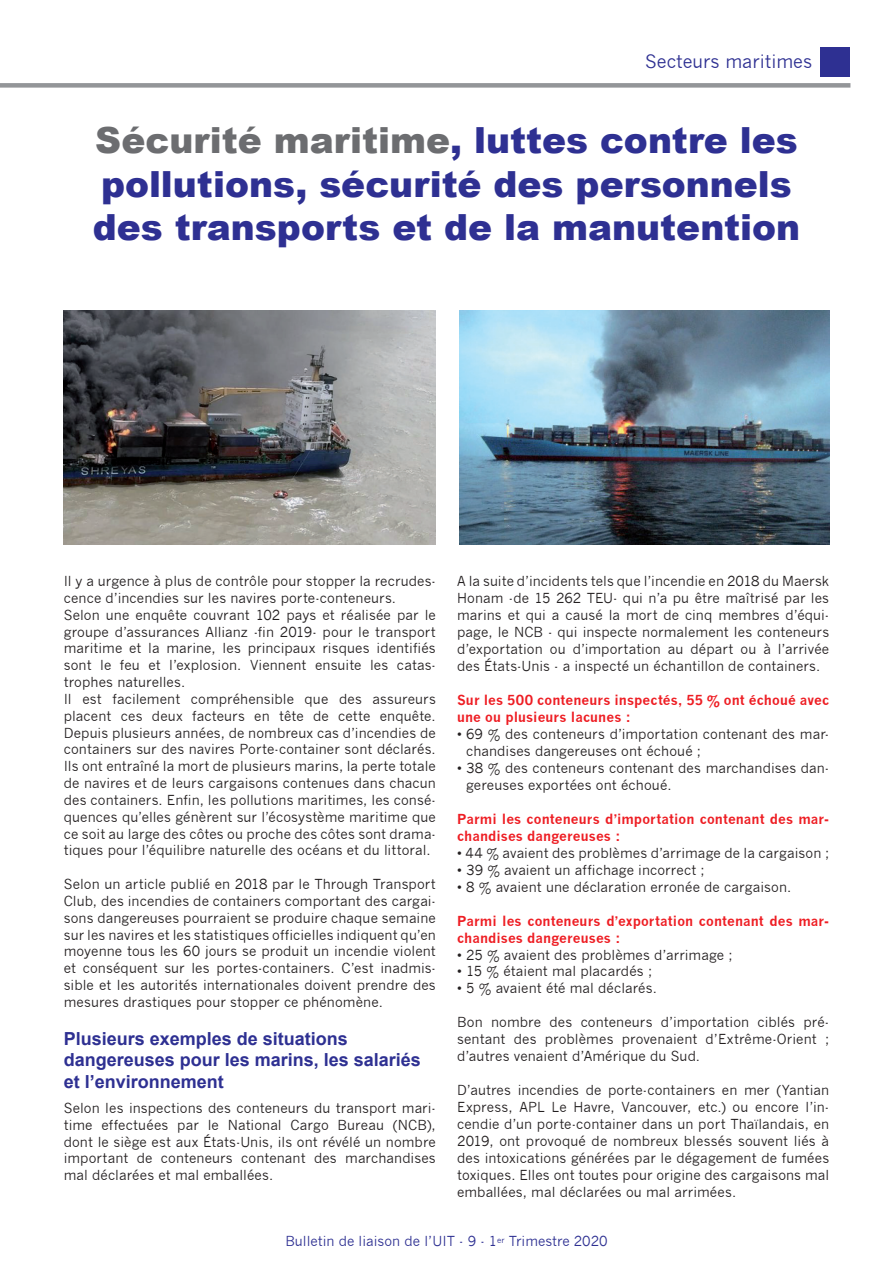
<style>
.page{position:relative;width:893px;height:1263px;background:#fff}
.page>*{position:absolute;margin:0;border:0;box-sizing:border-box;transform-origin:0 0}
.new_gothic_9{font:900 36px/43.2px "Arial";color:#2e3092}
.inter_titre{font:700 18px/21.3px "Arial";color:#2e3092}
.t1{font:18px "News Gothic";color:#2e3092}
.new_gothic_9-2{font:13.5px/16.8px "News Gothic";letter-spacing:.005em;color:#231f20;text-align:justify}
.new_gothic_9-3{font:700 13.5px/17px "News Gothic";letter-spacing:.005em;color:#ee1d23}
.t2{font:13.5px "News Gothic";color:#2e3092}
.s1{color:#6c6d70}
</style>
<div class="page">
<div style="left:820px;top:47px;width:30px;height:30px;background:#2e3092"></div>
<div style="left:0;top:83px;width:850px;height:5px;background:#939598"></div>
<img style="left:64px;top:310px;width:372px;height:234px">
<img style="left:459px;top:310px;width:370px;height:234px">
<p class="t1" style="left:645px;top:51px;width:168px">Secteurs maritimes</p>
<p class="new_gothic_9" style="left:93px;top:119px;width:709px"><span class="s1">Sécurité maritime</span>, luttes contre les pollutions, sécurité des personnels des transports et de la manutention</p>
<p class="new_gothic_9-2" style="left:64px;top:573px;width:374px">Il y a urgence à plus de contrôle pour stopper la recrudes&shy;cence d’incendies sur les navires porte-conteneurs.</p>
<p class="new_gothic_9-2" style="left:64px;top:607px;width:374px">Selon une enquête couvrant 102 pays et réalisée par le groupe d’assurances Allianz -fin 2019- pour le transport maritime et la marine, les principaux risques identifiés sont le feu et l’explosion. Viennent ensuite les catas&shy;trophes naturelles.</p>
<p class="new_gothic_9-2" style="left:64px;top:691px;width:374px">Il est facilement compréhensible que des assureurs placent ces deux facteurs en tête de cette enquête.<br>Depuis plusieurs années, de nombreux cas d’incendies de containers sur des navires Porte-container sont déclarés.<br>Ils ont entraîné la mort de plusieurs marins, la perte totale de navires et de leurs cargaisons contenues dans chacun des containers. Enfin, les pollutions maritimes, les consé&shy;quences qu’elles génèrent sur l’écosystème maritime que ce soit au large des côtes ou proche des côtes sont drama&shy;tiques pour l’équilibre naturelle des océans et du littoral.</p>
<p class="new_gothic_9-2" style="left:64px;top:876px;width:374px">Selon un article publié en 2018 par le Through Transport Club, des incendies de containers comportant des cargai&shy;sons dangereuses pourraient se produire chaque semaine sur les navires et les statistiques officielles indiquent qu’en moyenne tous les 60 jours se produit un incendie violent et conséquent sur les portes-containers. C’est inadmis&shy;sible et les autorités internationales doivent prendre des mesures drastiques pour stopper ce phénomène.</p>
<p class="inter_titre" style="left:64px;top:1028px;width:359px">Plusieurs exemples de situations dangereuses pour les marins, les salariés et l’environnement</p>
<p class="new_gothic_9-2" style="left:64px;top:1100px;width:374px">Selon les inspections des conteneurs du transport mari&shy;time effectuées par le National Cargo Bureau (NCB), dont le siège est aux États-Unis, ils ont révélé un nombre important de conteneurs contenant des marchandises mal déclarées et mal emballées.</p>
<p class="new_gothic_9-2" style="left:457px;top:573px;width:374px">A la suite d’incidents tels que l’incendie en 2018 du Maersk Honam -de 15 262 TEU- qui n’a pu être maîtrisé par les marins et qui a causé la mort de cinq membres d’équi&shy;page, le NCB - qui inspecte normalement les conteneurs d’exportation ou d’importation au départ ou à l’arrivée des États-Unis - a inspecté un échantillon de containers.</p>
<p class="new_gothic_9-3" style="left:457px;top:691px;width:374px">Sur les 500 conteneurs inspectés, 55 % ont échoué avec une ou plusieurs lacunes :</p>
<p class="new_gothic_9-2" style="left:466px;top:725px;width:365px;text-indent:-9px">• 69 % des conteneurs d’importation contenant des mar&shy;chandises dangereuses ont échoué ;</p>
<p class="new_gothic_9-2" style="left:466px;top:759px;width:365px;text-indent:-9px">• 38 % des conteneurs contenant des marchandises dan&shy;gereuses exportées ont échoué.</p>
<p class="new_gothic_9-3" style="left:457px;top:810px;width:374px">Parmi les conteneurs d’importation contenant des mar&shy;chandises dangereuses :</p>
<p class="new_gothic_9-2" style="left:457px;top:844px;width:374px">• 44 % avaient des problèmes d’arrimage de la cargaison ;</p>
<p class="new_gothic_9-2" style="left:457px;top:861px;width:249px">• 39 % avaient un affichage incorrect ;</p>
<p class="new_gothic_9-2" style="left:457px;top:878px;width:336px">• 8 % avaient une déclaration erronée de cargaison.</p>
<p class="new_gothic_9-3" style="left:457px;top:912px;width:374px">Parmi les conteneurs d’exportation contenant des mar&shy;chandises dangereuses :</p>
<p class="new_gothic_9-2" style="left:457px;top:946px;width:277px">• 25 % avaient des problèmes d’arrimage ;</p>
<p class="new_gothic_9-2" style="left:457px;top:963px;width:197px">• 15 % étaient mal placardés ;</p>
<p class="new_gothic_9-2" style="left:457px;top:980px;width:201px">• 5 % avaient été mal déclarés.</p>
<p class="new_gothic_9-2" style="left:457px;top:1014px;width:374px">Bon nombre des conteneurs d’importation ciblés pré&shy;sentant des problèmes provenaient d’Extrême-Orient ; d’autres venaient d’Amérique du Sud.</p>
<p class="new_gothic_9-2" style="left:457px;top:1082px;width:374px">D’autres incendies de porte-containers en mer (Yantian Express, APL Le Havre, Vancouver, etc.) ou encore l’in&shy;cendie d’un porte-container dans un port Thaïlandais, en 2019, ont provoqué de nombreux blessés souvent liés à des intoxications générées par le dégagement de fumées toxiques. Elles ont toutes pour origine des cargaisons mal emballées, mal déclarées ou mal arrimées.</p>
<p class="t2" style="left:285px;top:1233px;width:324px">Bulletin de liaison de l’UIT - 9 - 1<sup>er</sup> Trimestre 2020</p>
</div>
